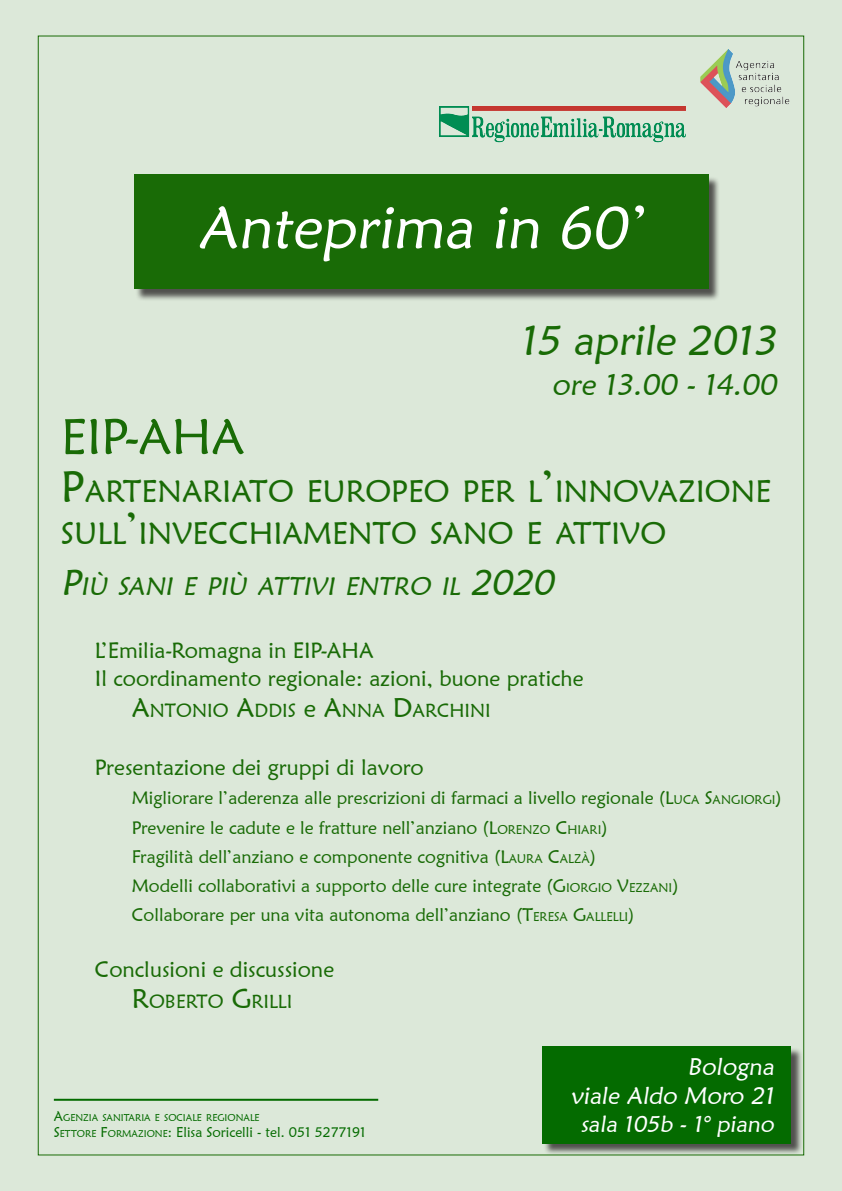
<style>
.page{position:relative;width:842px;height:1191px;background:#dce8d9}
.page>*{position:absolute;margin:0;border:0;box-sizing:border-box;transform-origin:0 0}
.t1{font:60px "Maiandra GD";color:#fff}
.t2{font:50px "Maiandra GD";color:#196b06}
.t3{font:42px "Maiandra GD";color:#196b06}
.t4{font:30.8px/42px "Maiandra GD";color:#196b06}
.t5{font:30px "Maiandra GD";color:#196b06}
.t6{font:italic 25.2px "Maiandra GD";color:#196b06}
.t7{font:24px/28.8px "Maiandra GD";color:#fff;text-align:right}
.t8{font:23px "Maiandra GD";color:#fff}
.t9{font:22px/28px "Maiandra GD";color:#196b06}
.t10{font:18.9px "Maiandra GD";color:#196b06}
.t11{font:18px "Maiandra GD";color:#196b06}
.t12{font:14px "Maiandra GD";color:#046b00}
.t13{font:9.8px "Maiandra GD";color:#046b00}
.s1{font-size:44px}
.s2{font-size:36px}
.s3{font-size:27px}
.s4{font-size:25px}
.s5{font-style:inherit}
.s6{font-size:12.6px}
.s7{font-size:14px}
.s8{font-size:9.8px}
</style>
<div class="page">
<div style="left:544px;top:1047px;width:259px;height:108px;background:#231f20;opacity:.75"></div>
<div style="left:542px;top:1046px;width:249px;height:97px;background:#046b00"></div>
<hr style="left:54px;top:1098px;width:324px;height:2px;background:#046b00">
<div style="left:135px;top:176px;width:586px;height:126px;background:#231f20;opacity:.75"></div>
<div style="left:134px;top:174px;width:574px;height:115px;background:#196b06"></div>
<img style="left:439px;top:106px;width:247px;height:37px">
<img style="left:700px;top:49px;width:90px;height:59px">
<p class="t1" style="left:198px;top:191px;width:458px">Anteprima in 60’</p>
<p class="t3" style="left:520px;top:315px;width:266px">15 aprile 2013</p>
<p class="t5" style="left:552px;top:366px;width:231px">ore 13.00 - 14.00</p>
<p class="t2" style="left:61px;top:406px;width:185px">EIP-AHA</p>
<p class="t4" style="left:61px;top:469px;width:708px"><span class="s1">P</span>ARTENARIATO EUROPEO PER L<span class="s1">’</span>INNOVAZIONE<br>SULL<span class="s1">’</span>INVECCHIAMENTO SANO E ATTIVO</p>
<p class="t6" style="left:61px;top:571px;width:502px"><span class="s2">P</span>IÙ SANI E PIÙ ATTIVI ENTRO I L <span class="s2">2020</span></p>
<p class="t9" style="left:95px;top:636px;width:490px">L’Emilia-Romagna in EIP-AHA<br>Il coordinamento regionale: azioni, buone pratiche</p>
<p class="t10" style="left:132px;top:699px;width:358px"><span class="s3">A</span>NTONIO <span class="s3">A</span>DDIS <span class="s4">e</span> <span class="s3">A</span>NNA <span class="s3">D</span>ARCHINI</p>
<p class="t9" style="left:95px;top:753px;width:330px">Presentazione dei gruppi di lavoro</p>
<p class="t11" style="left:132px;top:787px;width:652px">Migliorare l’aderenza alle prescrizioni di farmaci a livello regionale (<span class="s5">L</span><span class="s6">UCA</span> <span class="s5">S</span><span class="s6">ANGIORGI</span>)</p>
<p class="t11" style="left:132px;top:816px;width:477px">Prevenire le cadute e le fratture nell’anziano (<span class="s5">L</span><span class="s6">ORENZO</span> <span class="s5">C</span><span class="s6">HIARI</span>)</p>
<p class="t11" style="left:132px;top:845px;width:466px">Fragilità dell’anziano e componente cognitiva (<span class="s5">L</span><span class="s6">AURA</span> <span class="s5">C</span><span class="s6">ALZÀ</span>)</p>
<p class="t11" style="left:132px;top:874px;width:548px">Modelli collaborativi a supporto delle cure integrate (<span class="s5">G</span><span class="s6">IORGIO</span> <span class="s5">V</span><span class="s6">EZZANI</span>)</p>
<p class="t11" style="left:132px;top:903px;width:504px">Collaborare per una vita autonoma dell’anziano (<span class="s5">T</span><span class="s6">ERESA</span> <span class="s5">G</span><span class="s6">ALLELLI</span>)</p>
<p class="t9" style="left:95px;top:955px;width:241px">Conclusioni e discussione</p>
<p class="t10" style="left:132px;top:989px;width:159px"><span class="s3">R</span>OBERTO <span class="s3">G</span>RILLI</p>
<p class="t13" style="left:54px;top:1111px;width:206px"><span class="s7">A</span>GENZIA SANITARIA E SOCIALE REGIONALE</p>
<p class="t12" style="left:54px;top:1123px;width:313px"><span class="s5">S</span><span class="s8">ETTORE</span> <span class="s5">F</span><span class="s8">ORMAZIONE</span>: Elisa Soricelli - tel. 051 5277191</p>
<p class="t7" style="left:570px;top:1052px;width:209px">Bologna<br>viale Aldo Moro 21</p>
<p class="t8" style="left:580px;top:1109px;width:199px">sala 105b - 1° piano</p>
</div>
